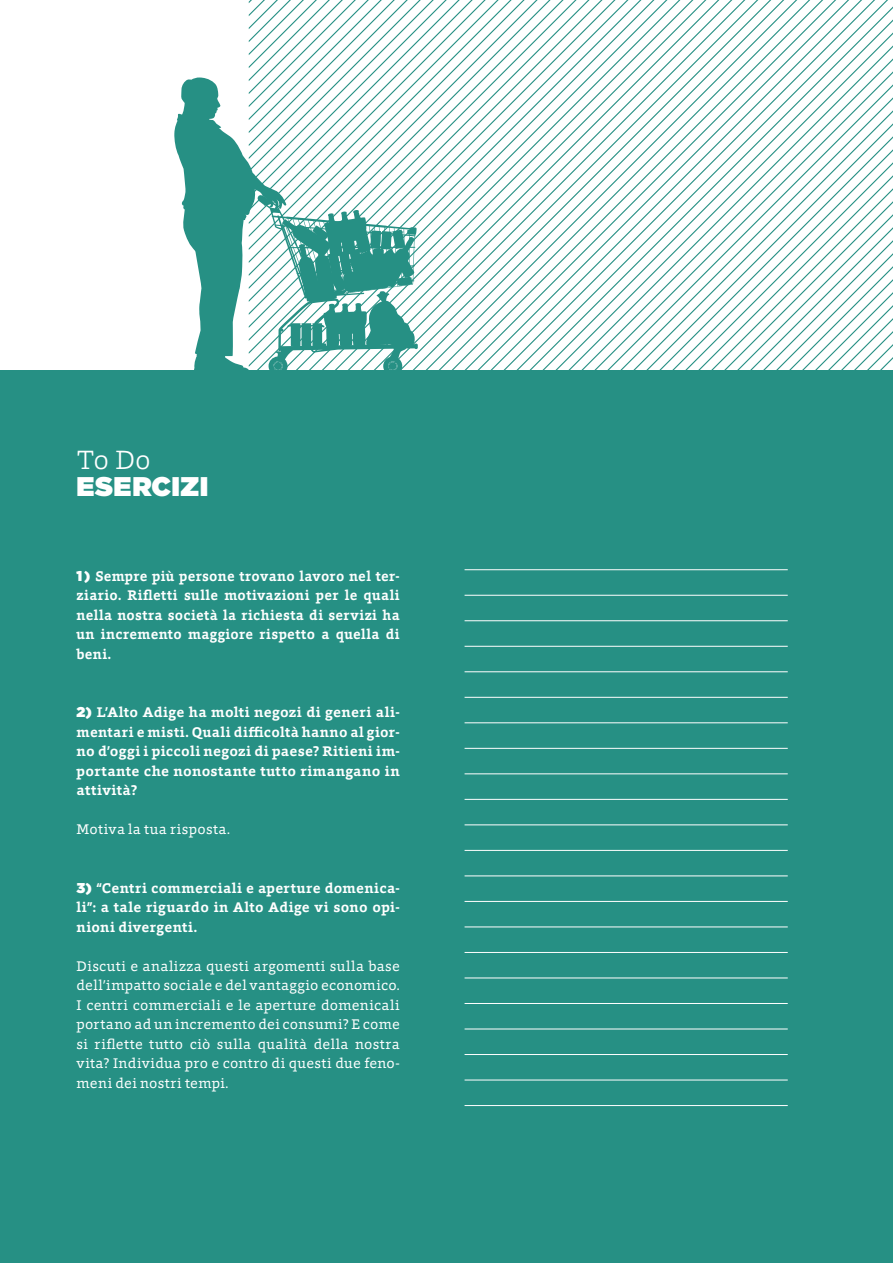
<style>
.page{position:relative;width:893px;height:1263px;background:#fff}
.page>*{position:absolute;margin:0;border:0;box-sizing:border-box;transform-origin:0 0}
.t1{font:900 27px "Gotham";letter-spacing:.02em;color:#fff}
.t2{font:300 27px "Foro";color:#fff}
.t3{font:14.25px/19.5px "Foro";letter-spacing:.02em;color:#fff;text-align:justify}
.t4{font:700 14.25px/19.5px "Foro";letter-spacing:.025em;color:#fff;text-align:justify}
.t5{font:700 14.25px/19.5px "Foro";letter-spacing:.025em;color:#fff;text-align:justify;scale:.96 1}
.s1{font-family:"Gotham";font-weight:900}
</style>
<div class="page">
<svg style="left:460px;top:0;width:12px;height:370px"></svg>
<svg style="left:472px;top:0;width:13px;height:370px"></svg>
<svg style="left:485px;top:0;width:13px;height:370px"></svg>
<svg style="left:498px;top:0;width:13px;height:370px"></svg>
<svg style="left:511px;top:0;width:13px;height:370px"></svg>
<svg style="left:524px;top:0;width:13px;height:370px"></svg>
<svg style="left:537px;top:0;width:13px;height:370px"></svg>
<svg style="left:550px;top:0;width:13px;height:370px"></svg>
<svg style="left:563px;top:0;width:13px;height:370px"></svg>
<svg style="left:576px;top:0;width:13px;height:370px"></svg>
<svg style="left:589px;top:0;width:13px;height:370px"></svg>
<svg style="left:602px;top:0;width:13px;height:370px"></svg>
<svg style="left:615px;top:0;width:13px;height:370px"></svg>
<svg style="left:628px;top:0;width:13px;height:370px"></svg>
<svg style="left:641px;top:0;width:13px;height:370px"></svg>
<svg style="left:654px;top:0;width:13px;height:370px"></svg>
<svg style="left:667px;top:0;width:13px;height:370px"></svg>
<svg style="left:680px;top:0;width:13px;height:370px"></svg>
<svg style="left:693px;top:0;width:13px;height:370px"></svg>
<svg style="left:706px;top:0;width:13px;height:370px"></svg>
<svg style="left:719px;top:0;width:13px;height:370px"></svg>
<svg style="left:732px;top:0;width:13px;height:370px"></svg>
<svg style="left:745px;top:0;width:13px;height:370px"></svg>
<svg style="left:758px;top:0;width:13px;height:370px"></svg>
<svg style="left:771px;top:0;width:13px;height:370px"></svg>
<svg style="left:784px;top:0;width:109px;height:370px"></svg>
<div style="left:0;top:370px;width:893px;height:893px;background:#269084"></div>
<hr style="left:465px;top:569px;width:323px;height:1px;background:#fff">
<hr style="left:465px;top:595px;width:323px;height:1px;background:#fff">
<hr style="left:465px;top:620px;width:323px;height:1px;background:#fff">
<hr style="left:465px;top:646px;width:323px;height:1px;background:#fff">
<hr style="left:465px;top:671px;width:323px;height:1px;background:#fff">
<hr style="left:465px;top:697px;width:323px;height:1px;background:#fff">
<hr style="left:465px;top:722px;width:323px;height:1px;background:#fff">
<hr style="left:465px;top:748px;width:323px;height:1px;background:#fff">
<hr style="left:465px;top:773px;width:323px;height:1px;background:#fff">
<hr style="left:465px;top:799px;width:323px;height:1px;background:#fff">
<hr style="left:465px;top:824px;width:323px;height:1px;background:#fff">
<hr style="left:465px;top:850px;width:323px;height:1px;background:#fff">
<hr style="left:465px;top:875px;width:323px;height:1px;background:#fff">
<hr style="left:465px;top:901px;width:323px;height:1px;background:#fff">
<hr style="left:465px;top:926px;width:323px;height:1px;background:#fff">
<hr style="left:465px;top:952px;width:323px;height:1px;background:#fff">
<hr style="left:465px;top:977px;width:323px;height:1px;background:#fff">
<hr style="left:465px;top:1003px;width:323px;height:1px;background:#fff">
<hr style="left:465px;top:1028px;width:323px;height:1px;background:#fff">
<hr style="left:465px;top:1054px;width:323px;height:1px;background:#fff">
<hr style="left:465px;top:1080px;width:323px;height:1px;background:#fff">
<hr style="left:465px;top:1105px;width:323px;height:1px;background:#fff">
<svg style="left:174px;top:0;width:286px;height:370px"></svg>
<p class="t2" style="left:77px;top:442px;width:76px">To Do</p>
<p class="t1" style="left:77px;top:467px;width:133px">ESERCIZI</p>
<p class="t5" style="left:77px;top:566px;width:338px"><span class="s1">1 )</span> Sempre più persone trovano lavoro nel ter&shy;ziario. Rifletti sulle motivazioni per le quali nella nostra società la richiesta di servizi ha un incremento maggiore rispetto a quella di beni.</p>
<p class="t4" style="left:77px;top:702px;width:325px"><span class="s1">2)</span> L’Alto Adige ha molti negozi di generi ali&shy;mentari e misti. Quali difficoltà hanno al gior&shy;no d’oggi i piccoli negozi di paese? Ritieni im&shy;portante che nonostante tutto rimangano in attività?</p>
<p class="t3" style="left:77px;top:819px;width:155px">Motiva la tua risposta.</p>
<p class="t4" style="left:77px;top:878px;width:325px"><span class="s1">3)</span> “Centri commerciali e aperture domenica&shy;li”: a tale riguardo in Alto Adige vi sono opi&shy;nioni divergenti.</p>
<p class="t3" style="left:77px;top:956px;width:325px">Discuti e analizza questi argomenti sulla base dell’impatto sociale e del vantaggio economico.<br>I centri commerciali e le aperture domenicali portano ad un incremento dei consumi? E come si riflette tutto ciò sulla qualità della nostra vita? Individua pro e contro di questi due feno&shy;meni dei nostri tempi.</p>
</div>
